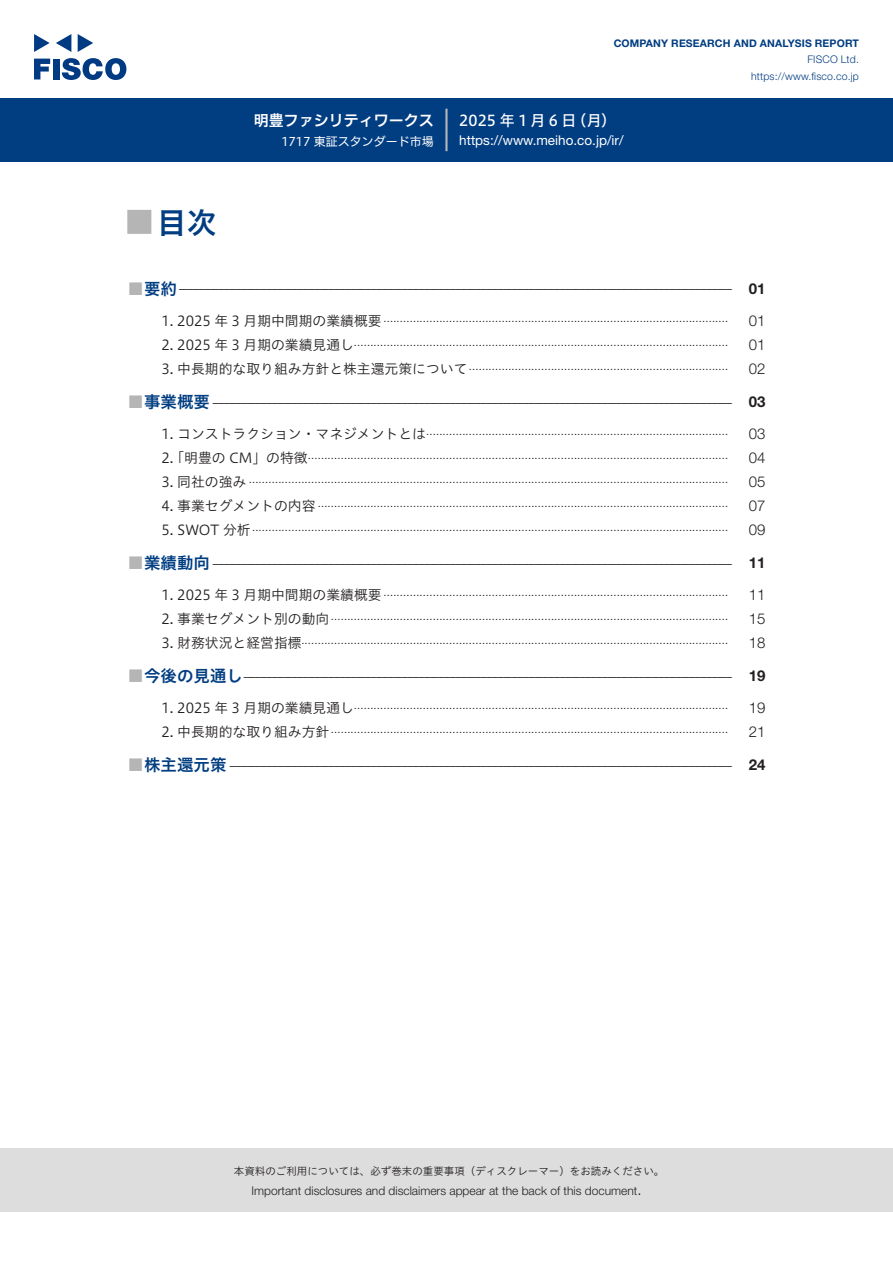
<style>
.page{position:relative;width:893px;height:1263px;background:#fff}
.page>*{position:absolute;margin:0;border:0;box-sizing:border-box;transform-origin:0 0}
.t1{font:30px "Hiragino UD Sans Std N W6";color:#003d81}
.t2{font:24px "Hiragino UD Sans Std W6";color:#b5b5b6}
.t3{font:16.5px "Hiragino UD Sans Std W6";color:#003d81}
.t4{font:300 15px "Helvetica Neue LT Std";color:#231f20}
.t5{font:15px "Hiragino UD Sans F Std N W5";letter-spacing:.21em;color:#fff}
.t6{font:15px "Hiragino UD Sans F Std N W6";color:#fff}
.t7{font:700 15px "Helvetica Neue LT Std";color:#231f20}
.t8{font:13.8px "Hiragino UD Sans Std W3";color:#231f20}
.t9{font:13.5px "Helvetica Neue LT Std";color:#fff}
.t10{font:12px "Hiragino UD Sans Std W3";color:#231f20}
.t11{font:300 12px "Helvetica Neue LT Std";color:#231f20}
.t12{font:12px "Hiragino UD Sans F Std N W4";color:#fff}
.t13{font:10.5px "Hiragino UD Sans Std W3";color:#231f20}
.t14{font:700 10.5px "Helvetica Neue LT Std";letter-spacing:.015em;color:#003d81}
.t15{font:300 10.5px/16.5px "Helvetica Neue LT Std";letter-spacing:.015em;color:#003d81;text-align:right}
.t16{font:9px "Hiragino UD Sans Std W3";color:#231f20}
.s1{color:#b5b5b6}
</style>
<div class="page">
<div style="left:0;top:1148px;width:893px;height:64px;background:#ddd"></div>
<svg style="left:34px;top:59px;width:16px;height:20px"></svg>
<div style="left:53px;top:59px;width:6px;height:20px;background:#003a83"></div>
<svg style="left:62px;top:58px;width:64px;height:22px"></svg>
<svg style="left:34px;top:34px;width:16px;height:18px"></svg>
<svg style="left:78px;top:34px;width:15px;height:18px"></svg>
<svg style="left:56px;top:34px;width:15px;height:18px"></svg>
<div style="left:0;top:98px;width:893px;height:64px;background:#003d81"></div>
<hr style="left:445px;top:109px;width:3px;height:42px;background:#b5b5b6">
<p class="t2" style="left:128px;top:204px;width:25px">█</p>
<p class="t1" style="left:157px;top:199px;width:61px">目次</p>
<h3 class="t6" style="left:254px;top:109px;width:182px">明豊ファシリティワークス</h3>
<h3 class="t12" style="left:281px;top:132px;width:154px">1717 東証スタンダード市場</h3>
<p class="t14" style="left:614px;top:37px;width:247px">COMPANY RESEARCH AND ANALYSIS REPORT</p>
<p class="t15" style="left:751px;top:51px;width:109px">FISCO Ltd. https://www.fisco.co j p.</p>
<h3 class="t5" style="left:459px;top:109px;width:119px">2025年1月6日</h3>
<h3 class="t5" style="left:572px;top:109px;width:46px">（月(</h3>
<h3 class="t9" style="left:459px;top:132px;width:166px">https://www.meiho. c o j p. /i r/</h3>
<p class="t3" style="left:128px;top:276px;width:51px"><span class="s1">■</span>要約</p>
<p class="t10" style="left:177px;top:280px;width:557px">-----------------------------------------------------------------------------------------------------------------------------------------------------------------------------------------------------</p>
<p class="t8" style="left:162px;top:310px;width:222px">1. 2025 年 3 月期中間期の業績概要</p>
<p class="t16" style="left:384px;top:312px;width:346px">.........................................................................................................</p>
<p class="t8" style="left:162px;top:334px;width:194px">2. 2025 年 3 月期の業績見通し</p>
<p class="t16" style="left:354px;top:336px;width:375px">..................................................................................................................</p>
<p class="t8" style="left:162px;top:358px;width:307px">3. 中長期的な取り組み方針と株主還元策について</p>
<p class="t16" style="left:469px;top:360px;width:260px">...............................................................................</p>
<p class="t3" style="left:128px;top:389px;width:84px"><span class="s1">■</span>事業概要</p>
<p class="t10" style="left:210px;top:393px;width:524px">-----------------------------------------------------------------------------------------------------------------------------------------------------------------------------------------</p>
<p class="t8" style="left:162px;top:423px;width:266px">1. コンストラクション・マネジメントとは</p>
<p class="t16" style="left:426px;top:425px;width:303px">............................................................................................</p>
<p class="t8" style="left:170px;top:447px;width:139px">「明豊の CM」の特徴</p>
<p class="t8" style="left:162px;top:447px;width:14px">2.</p>
<p class="t16" style="left:308px;top:449px;width:421px">................................................................................................................................</p>
<p class="t8" style="left:162px;top:471px;width:86px">3. 同社の強み</p>
<p class="t16" style="left:249px;top:473px;width:480px">..................................................................................................................................................</p>
<p class="t8" style="left:162px;top:495px;width:155px">4. 事業セグメントの内容</p>
<p class="t16" style="left:318px;top:497px;width:411px">.............................................................................................................................</p>
<p class="t8" style="left:162px;top:519px;width:91px">5. SWOT 分析</p>
<p class="t16" style="left:252px;top:521px;width:477px">.................................................................................................................................................</p>
<p class="t3" style="left:128px;top:550px;width:84px"><span class="s1">■</span>業績動向</p>
<p class="t10" style="left:210px;top:554px;width:524px">-----------------------------------------------------------------------------------------------------------------------------------------------------------------------------------------</p>
<p class="t8" style="left:162px;top:584px;width:222px">1. 2025 年 3 月期中間期の業績概要</p>
<p class="t16" style="left:384px;top:586px;width:346px">.........................................................................................................</p>
<p class="t8" style="left:162px;top:608px;width:169px">2. 事業セグメント別の動向</p>
<p class="t16" style="left:331px;top:610px;width:398px">.........................................................................................................................</p>
<p class="t8" style="left:162px;top:632px;width:142px">3. 財務状況と経営指標</p>
<p class="t16" style="left:302px;top:634px;width:428px">..................................................................................................................................</p>
<p class="t3" style="left:128px;top:663px;width:117px"><span class="s1">■</span>今後の見通し</p>
<p class="t10" style="left:243px;top:667px;width:491px">------------------------------------------------------------------------------------------------------------------------------------------------------------------------------</p>
<p class="t8" style="left:162px;top:697px;width:194px">1. 2025 年 3 月期の業績見通し</p>
<p class="t16" style="left:354px;top:699px;width:375px">..................................................................................................................</p>
<p class="t8" style="left:162px;top:721px;width:169px">2. 中長期的な取り組み方針</p>
<p class="t16" style="left:331px;top:723px;width:398px">.........................................................................................................................</p>
<p class="t3" style="left:128px;top:752px;width:101px"><span class="s1">■</span>株主還元策</p>
<p class="t10" style="left:227px;top:756px;width:508px">-----------------------------------------------------------------------------------------------------------------------------------------------------------------------------------</p>
<p class="t7" style="left:749px;top:279px;width:18px">01</p>
<p class="t4" style="left:749px;top:311px;width:18px">01</p>
<p class="t4" style="left:749px;top:335px;width:18px">01</p>
<p class="t4" style="left:749px;top:359px;width:18px">02</p>
<p class="t7" style="left:749px;top:392px;width:18px">03</p>
<p class="t4" style="left:749px;top:424px;width:18px">03</p>
<p class="t4" style="left:749px;top:448px;width:18px">04</p>
<p class="t4" style="left:749px;top:472px;width:18px">05</p>
<p class="t4" style="left:749px;top:496px;width:18px">07</p>
<p class="t4" style="left:749px;top:520px;width:18px">09</p>
<p class="t7" style="left:749px;top:553px;width:18px">11</p>
<p class="t4" style="left:749px;top:585px;width:18px">11</p>
<p class="t4" style="left:749px;top:609px;width:18px">15</p>
<p class="t4" style="left:749px;top:633px;width:18px">18</p>
<p class="t7" style="left:749px;top:666px;width:18px">19</p>
<p class="t4" style="left:749px;top:698px;width:18px">19</p>
<p class="t4" style="left:749px;top:722px;width:18px">21</p>
<p class="t7" style="left:749px;top:755px;width:18px">24</p>
<p class="t13" style="left:234px;top:1163px;width:432px">本資料のご利用については、必ず巻末の重要事項（ディスクレーマー）をお読みください。</p>
<h3 class="t4" style="left:637px;top:1180px;width:6px">.</h3>
<h3 class="t11" style="left:251px;top:1183px;width:387px">Important disclosures and disclaimers appear at the back of this document</h3>
</div>
